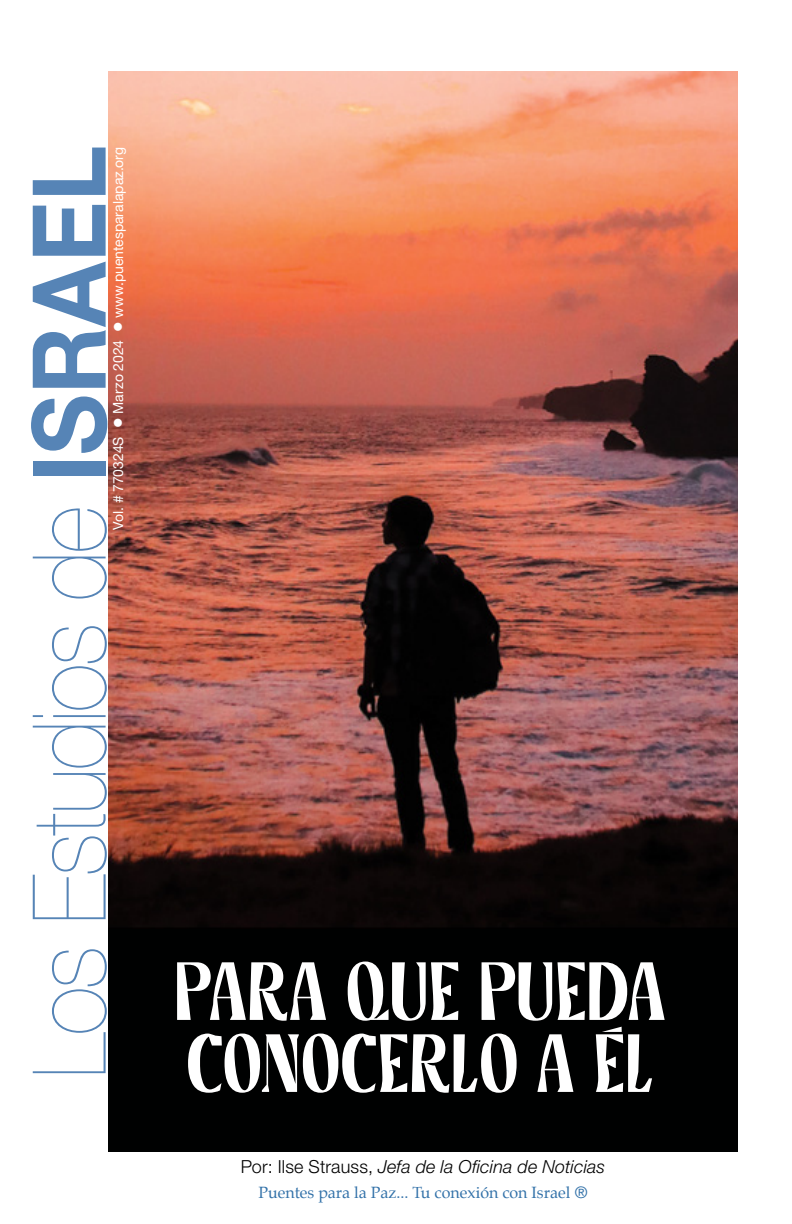
<style>
.page{position:relative;width:792px;height:1224px;background:#fff}
.page>*{position:absolute;margin:0;border:0;box-sizing:border-box;transform-origin:0 0}
.t1{font:200 102px "Helvetica Neue LT Std";letter-spacing:-.025em;color:#5684b6;scale:.92 1}
.t2{font:900 80px/72px "Kame Poster";letter-spacing:-.01em;color:#fff}
.t3{font:italic 300 18px "Helvetica Neue LT Std";letter-spacing:.01em;color:#000}
.t4{font:16px "Palatino CE";color:#3372a9}
.t5{font:14px "Helvetica Neue LT Std";color:#fff}
.s1{font-weight:700}
.s2{font-style:normal}
.s3{font-family:"Helvetica Neue LT Std"}
</style>
<div class="page">
<div style="left:108px;top:71px;width:630px;height:1081px;background:#000101"></div>
<img style="left:108px;top:71px;width:630px;height:856px">
<h1 class="t1" style="left:11px;top:1078px;width:1015px;rotate:-90deg">Los Estudios de <span class="s1">ISRAEL</span></h1>
<p class="t5" style="left:110px;top:530px;width:385px;rotate:-90deg">Vol. # 770324S ● Marzo 2024 ● www.puentesparalapaz.org</p>
<h2 class="t2" style="left:175px;top:956px;width:493px">PARA QUE PUEDA<br>CONOCERLO A ÉL</h2>
<p class="t3" style="left:241px;top:1156px;width:366px"><span class="s2">Por: Ilse Strauss,</span> Jefa de la Oficina de Noticias</p>
<p class="t4" style="left:258px;top:1182px;width:331px">Puentes para la Paz... Tu conexión con Israel <span class="s3">®</span></p>
</div>
